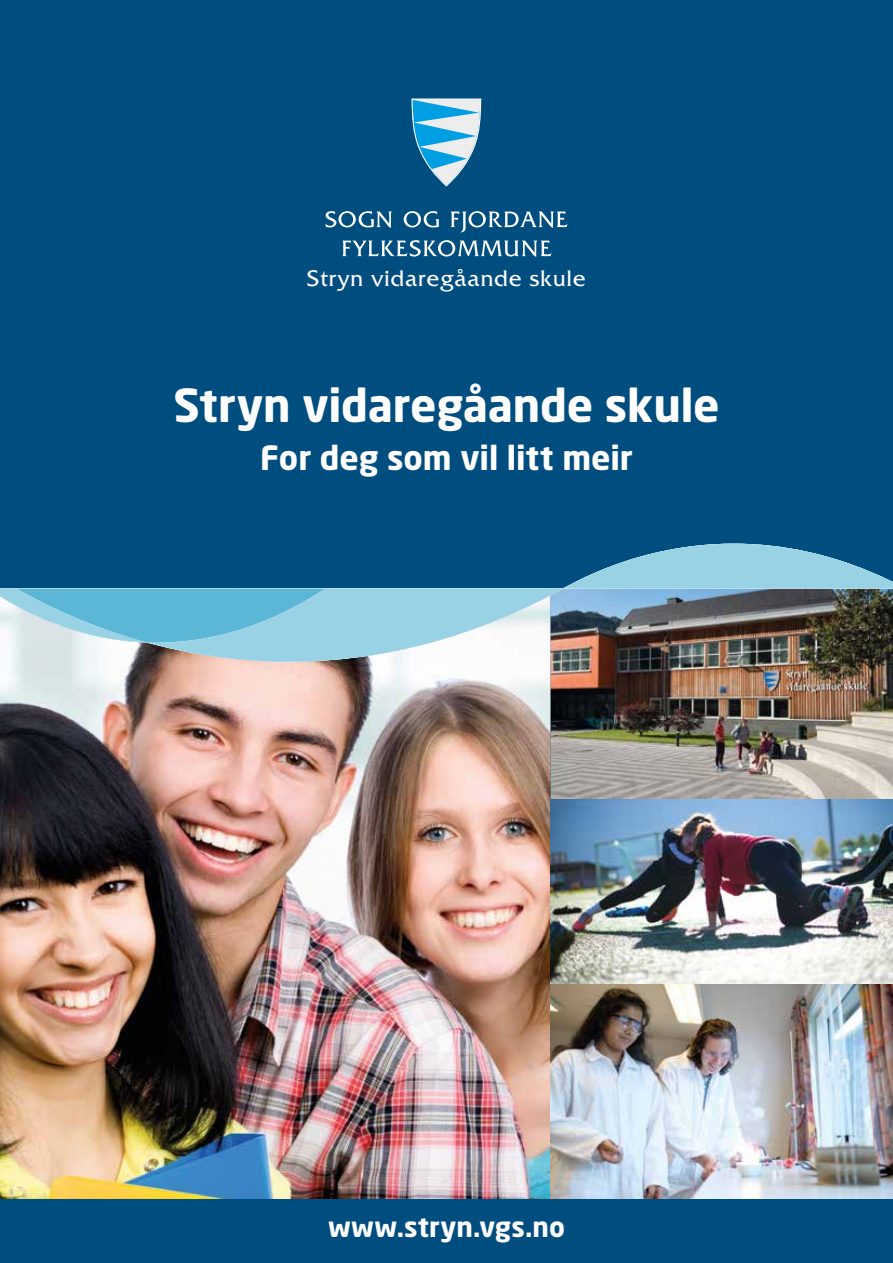
<style>
.page{position:relative;width:893px;height:1263px;background:#004d7f}
.page>*{position:absolute;margin:0;border:0;box-sizing:border-box;transform-origin:0 0}
.t1{font:700 45px "Neo Sans Std";letter-spacing:-.005em;color:#fff}
.t2{font:700 33px "Neo Sans Std";letter-spacing:-.005em;color:#fff}
.t3{font:700 27px "Neo Sans Std";color:#fff}
.t4{font:22.35px "Friz Qua";letter-spacing:.03em;color:#fff}
</style>
<div class="page">
<img style="left:0;top:665px;width:893px;height:534px">
<svg style="left:411px;top:99px;width:70px;height:88px"></svg>
<svg style="left:325px;top:211px;width:67px;height:17px"></svg>
<svg style="left:404px;top:211px;width:35px;height:16px"></svg>
<svg style="left:451px;top:211px;width:117px;height:22px"></svg>
<svg style="left:342px;top:240px;width:209px;height:17px"></svg>
<img style="left:0;top:543px;width:893px;height:122px">
<p class="t4" style="left:306px;top:264px;width:281px">Stryn vidaregåande skule</p>
<h1 class="t1" style="left:173px;top:376px;width:548px">Stryn vidaregåande skule</h1>
<h2 class="t2" style="left:260px;top:436px;width:374px">For deg som vil litt meir</h2>
<p class="t3" style="left:328px;top:1209px;width:238px">www.stryn.vgs.no</p>
</div>
